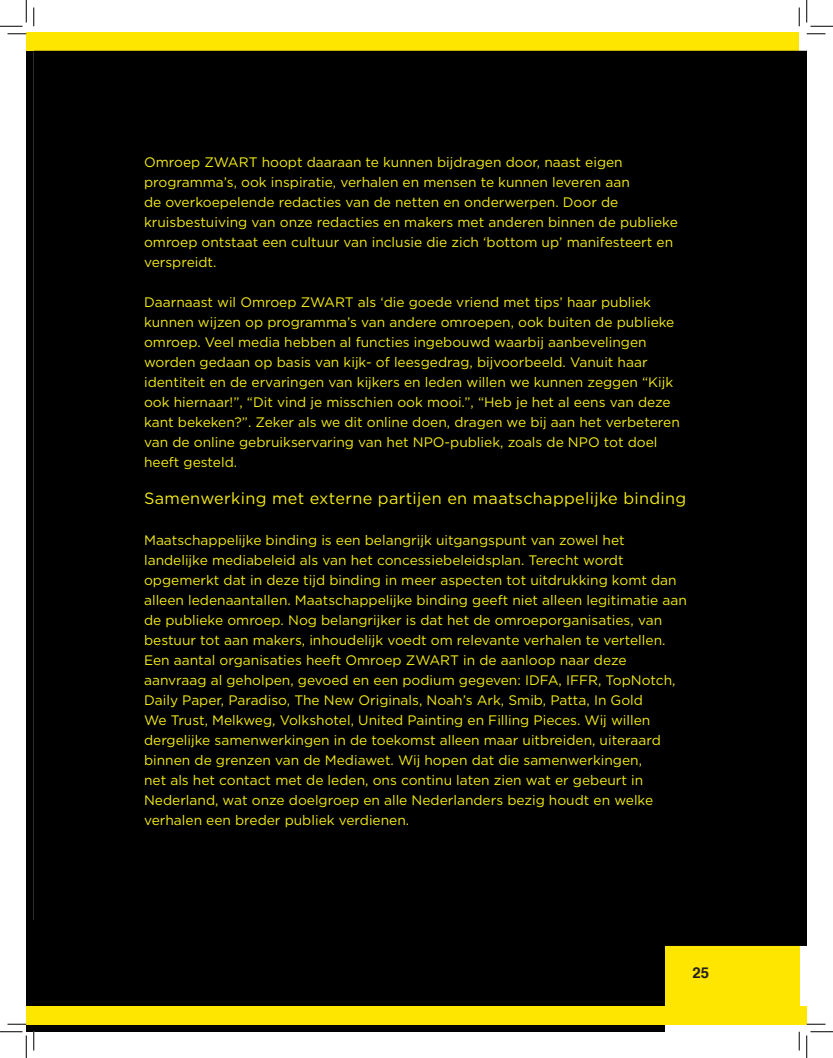
<style>
.page{position:relative;width:833px;height:1058px;background:#fff}
.page>*{position:absolute;margin:0;border:0;box-sizing:border-box;transform-origin:0 0}
.t1{font:16.25px "Gotham";letter-spacing:.02em;color:#f4ec17}
.t2{font:700 15px "Helvetica";color:#231f20}
.t3{font:13.75px/20px "Gotham";color:#f4ec17}
</style>
<div class="page">
<div style="left:665px;top:945px;width:134px;height:61px;background:#fee600"></div>
<div style="left:34px;top:33px;width:764px;height:18px;background:#fee600"></div>
<div style="left:34px;top:51px;width:772px;height:894px;background:#000"></div>
<div style="left:308px;top:851px;width:192px;height:69px;background:#000"></div>
<div style="left:26px;top:920px;width:639px;height:111px;background:#000"></div>
<div style="left:26px;top:1006px;width:780px;height:18px;background:#fee600"></div>
<svg style="left:8px;top:33px;width:26px;height:887px"></svg>
<svg style="left:806px;top:33px;width:19px;height:2px"></svg>
<svg style="left:8px;top:1023px;width:18px;height:2px"></svg>
<svg style="left:806px;top:1023px;width:19px;height:2px"></svg>
<svg style="left:33px;top:8px;width:2px;height:18px"></svg>
<svg style="left:33px;top:1031px;width:2px;height:19px"></svg>
<svg style="left:798px;top:8px;width:2px;height:18px"></svg>
<svg style="left:798px;top:1031px;width:2px;height:19px"></svg>
<svg style="left:0;top:0;width:27px;height:27px"></svg>
<svg style="left:0;top:1031px;width:27px;height:27px"></svg>
<svg style="left:806px;top:0;width:26px;height:27px"></svg>
<svg style="left:806px;top:1031px;width:26px;height:27px"></svg>
<p class="t3" style="left:144px;top:152px;width:535px">Omroep ZWART hoopt daaraan te kunnen bijdragen door, naast eigen programma’s, ook inspiratie, verhalen en mensen te kunnen leveren aan<br>de overkoepelende redacties van de netten en onderwerpen. Door de kruisbestuiving van onze redacties en makers met anderen binnen de publieke omroep ontstaat een cultuur van inclusie die zich ‘bottom up’ manifesteert en verspreidt.</p>
<p class="t3" style="left:144px;top:292px;width:537px">Daarnaast wil Omroep ZWART als ‘die goede vriend met tips’ haar publiek kunnen wijzen op programma’s van andere omroepen, ook buiten de publieke omroep. Veel media hebben al functies ingebouwd waarbij aanbevelingen worden gedaan op basis van kijk- of leesgedrag, bijvoorbeeld. Vanuit haar identiteit en de ervaringen van kijkers en leden willen we kunnen zeggen “Kijk ook hiernaar!”, “Dit vind je misschien ook mooi.”, “Heb je het al eens van deze kant bekeken?”. Zeker als we dit online doen, dragen we bij aan het verbeteren van de online gebruikservaring van het NPO-publiek, zoals de NPO tot doel heeft gesteld.</p>
<p class="t1" style="left:144px;top:490px;width:543px">Samenwerking met externe partijen en maatschappelijke binding</p>
<p class="t3" style="left:144px;top:529px;width:544px">Maatschappelijke binding is een belangrijk uitgangspunt van zowel het landelijke mediabeleid als van het concessiebeleidsplan. Terecht wordt opgemerkt dat in deze tijd binding in meer aspecten tot uitdrukking komt dan alleen ledenaantallen. Maatschappelijke binding geeft niet alleen legitimatie aan de publieke omroep. Nog belangrijker is dat het de omroeporganisaties, van bestuur tot aan makers, inhoudelijk voedt om relevante verhalen te vertellen.<br>Een aantal organisaties heeft Omroep ZWART in de aanloop naar deze aanvraag al geholpen, gevoed en een podium gegeven: IDFA, IFFR, TopNotch, Daily Paper, Paradiso, The New Originals, Noah’s Ark, Smib, Patta, In Gold<br>We Trust, Melkweg, Volkshotel, United Painting en Filling Pieces. Wij willen dergelijke samenwerkingen in de toekomst alleen maar uitbreiden, uiteraard binnen de grenzen van de Mediawet. Wij hopen dat die samenwerkingen,<br>net als het contact met de leden, ons continu laten zien wat er gebeurt in Nederland, wat onze doelgroep en alle Nederlanders bezig houdt en welke verhalen een breder publiek verdienen.</p>
<p class="t2" style="left:692px;top:960px;width:18px">25</p>
</div>
